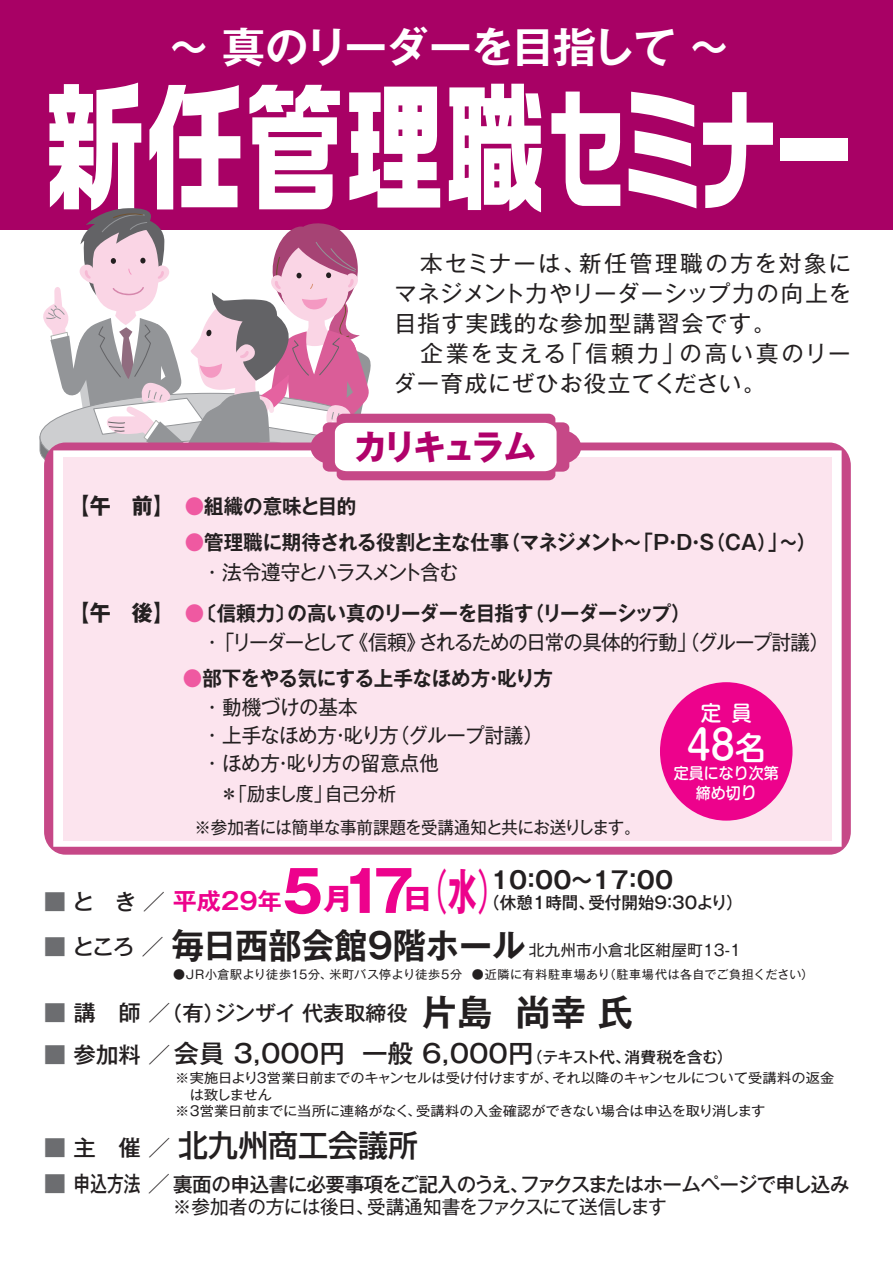
<style>
.page{position:relative;width:893px;height:1263px;background:#fff}
.page>*{position:absolute;margin:0;border:0;box-sizing:border-box;transform-origin:0 0}
.t1{font:700 138.3px "Ro G San Srf Std";letter-spacing:.015em;color:#fff;scale:.71 1}
.t2{font:700 41.7px "Gothic MB101 Pr 5 De";letter-spacing:-.06em;color:#fff;scale:1.04 1}
.t3{font:500 39.9px "Shin M Go";color:#fff;scale:.96 1}
.t4{font:700 35.1px "Gothic MB101 Pr 5 De";color:#231f20;scale:.94 1}
.t5{font:700 34.5px "Gothic MB101 Pr 5";letter-spacing:-.105em;color:#b0016a;scale:.96 1}
.t6{font:500 30.45px "Shin Go";color:#231f20}
.t7{font:500 25.05px "Gothic MB101 Pr 5";color:#231f20}
.t8{font:700 23.7px "Gothic MB101 Pr 5 De";letter-spacing:-.24em;color:#231f20}
.t9{font:700 23.7px "Gothic MB101 Pr 5 De";letter-spacing:-.06em;color:#ed028c}
.t10{font:22.5px/30px "Gothic MB101 Pr 5";letter-spacing:.07em;color:#231f20}
.t11{font:500 21.15px "Shin M Go";color:#fff;scale:.96 1}
.t12{font:500 20.7px "Gothic MB101 Pr 5";color:#231f20}
.t13{font:700 20.4px "Gothic MB101 Pr 5 De";letter-spacing:-.025em;color:#231f20;scale:.96 1}
.t14{font:20.4px/28.2px "Gothic MB101 Pr 5";letter-spacing:-.01em;color:#231f20;scale:.96 1}
.t15{font:20.4px "Gothic MB101 Pr 5";letter-spacing:-.06em;color:#231f20;scale:.96 1}
.t16{font:700 20.4px "Gothic MB101 Pr 5 De";color:#231f20;scale:.96 1}
.t17{font:20.4px "Gothic MB101 Pr 5";letter-spacing:-.065em;color:#231f20;scale:.96 1}
.t18{font:500 19.95px "Gothic MB101 Pr 5";letter-spacing:-.04em;color:#231f20}
.t19{font:18.9px "Gothic MB101 Pr 5";letter-spacing:-.03em;color:#231f20}
.t20{font:18.75px "Gothic MB101 Pr 5";letter-spacing:-.04em;color:#231f20;scale:.96 1}
.t21{font:17.25px "Gothic MB101 Pr 5";letter-spacing:-.03em;color:#231f20;scale:.96 1}
.t22{font:500 16.8px "Gothic MB101 Pr 5";color:#231f20}
.t23{font:500 15.6px/20.2px "Shin M Go";color:#fff;text-align:center;scale:.96 1}
.t24{font:15.45px "Gothic MB101 Pr 5";color:#231f20}
.t25{font:13.5px "Gothic MB101 Pr 5";letter-spacing:-.01em;color:#231f20;scale:1.06 1}
.t26{font:12px "Gothic MB101 Pr 5";letter-spacing:.04em;color:#231f20}
.s1{font-size:132.45px}
.s2{font-family:"Gothic MB101 Pr 5";font-size:21.9px}
.s3{font-family:"Gothic MB101 Pr 5";font-weight:500;color:#ef59a1}
.s4{font-size:31.95px}
.s5{font-size:16.95px}
.s6{font-family:"Gothic MB101 Pr 5";font-size:56.85px;color:#ed028c}
.s7{font-family:"Gothic MB101 Pr 5";font-size:29.55px;color:#ed028c}
.s8{font-family:"Gothic MB101 Pr 5";font-weight:400;font-size:48.45px;color:#ed028c}
.s9{font-family:"Gothic MB101 Pr 5";font-size:48.45px;color:#ed028c}
.s10{font-family:"Gothic MB101 Pr 5";font-weight:500;font-size:21.9px;color:#6c6d70}
.s11{font-family:"Gothic MB101 Pr 5";font-weight:500;font-size:21.9px;color:#231f20}
.s12{font-family:"Gothic MB101 Pr 5";font-weight:500;font-size:21.9px}
.s13{font-size:21.9px;color:#6c6d70}
.s14{font-size:21.9px}
.s15{font-family:"Gothic MB101 Pr 5 De";font-weight:700;font-size:35.7px}
.s16{font-size:15.6px}
.s17{font-family:"Gothic MB101 Pr 5";font-size:21.9px;color:#6c6d70}
</style>
<div class="page">
<div style="left:0;top:0;width:893px;height:229px;background:#a80165"></div>
<div style="left:44px;top:442px;width:807px;height:413px;background:#c64887;border-radius:22px"></div>
<svg style="left:53px;top:450px;width:789px;height:397px;background:#fcf4f8"></svg>
<div style="left:63px;top:457px;width:768px;height:383px;background:#fce4ee"></div>
<svg style="left:39px;top:208px;width:542px;height:287px"></svg>
<div style="left:660px;top:682px;width:132px;height:139px;background:#ed028c;border-radius:50%"></div>
<h2 class="t2" style="left:167px;top:13px;width:544px">～ 真のリーダーを目指して ～</h2>
<h1 class="t1" style="left:46px;top:52px;width:1142px">新任管理職<span class="s1">セミナー</span></h1>
<h3 class="t10" style="left:393px;top:246px;width:460px">　本セミナーは、新任管理職の方を対象にマネジメント力やリーダーシップ力の向上を目指す実践的な参加型講習会です。<br>　企業を支える「信頼力」の高い真のリーダー育成にぜひお役立てください。</h3>
<h3 class="t5" style="left:354px;top:418px;width:192px">カリキュラム</h3>
<h3 class="t16" style="left:68px;top:489px;width:301px"><span class="s2">【午　前】　</span><span class="s3">●</span>組織の意味と目的</h3>
<h3 class="t13" style="left:185px;top:525px;width:659px"><span class="s3">●</span>管理職に期待される役割と主な仕事（マネジメント～「P・D・S（CA）」～）</h3>
<h3 class="t17" style="left:203px;top:555px;width:268px">・ 法令遵守とハラスメント含む</h3>
<h3 class="t13" style="left:68px;top:596px;width:650px"><span class="s2">【午　後】</span> <span class="s3">●</span>〔信頼力〕の高い真のリーダーを目指す（リーダーシップ）</h3>
<h3 class="t15" style="left:203px;top:626px;width:654px">・ 「リーダーとして《信頼》されるための日常の具体的行動」（グループ討議）</h3>
<h3 class="t13" style="left:183px;top:662px;width:387px"><span class="s3">●</span>部下をやる気にする上手なほめ方・叱り方</h3>
<h3 class="t14" style="left:203px;top:691px;width:356px">・ 動機づけの基本<br>・ 上手なほめ方・叱り方（グループ討議）・ ほめ方・叱り方の留意点他</h3>
<h3 class="t20" style="left:220px;top:778px;width:185px">＊「励まし度」自己分析</h3>
<p class="t21" style="left:194px;top:813px;width:466px">※参加者には簡単な事前課題を受講通知と共にお送りします。</p>
<h3 class="t11" style="left:701px;top:697px;width:54px">定員</h3>
<h3 class="t3" style="left:687px;top:716px;width:84px">48<span class="s4">名</span></h3>
<p class="t23" style="left:674px;top:761px;width:111px">定員になり次第締め切<span class="s5">り</span></p>
<h3 class="t8" style="left:282px;top:860px;width:396px"><span class="s6">5</span><span class="s7">月</span><span class="s6">１7</span><span class="s7">日</span><span class="s8">（</span><span class="s9">水</span><span class="s8">）</span>１０：００～１７：００</h3>
<h3 class="t9" style="left:44px;top:881px;width:239px"><span class="s10">■</span> <span class="s11">と　き ／</span> 平成２9年</h3>
<p class="t22" style="left:483px;top:888px;width:261px">（休憩１時間、受付開始9：30より）</p>
<h3 class="t4" style="left:44px;top:916px;width:514px"><span class="s10">■</span> <span class="s12">ところ ／</span> 毎日西部会館９階ホール</h3>
<p class="t24" style="left:529px;top:937px;width:214px">北九州市小倉北区紺屋町13-1</p>
<h3 class="t12" style="left:44px;top:996px;width:591px"><span class="s13">■</span> <span class="s14">講　師 ／</span>（有）ジンザイ 代表取締役 <span class="s15">片島 尚幸 氏</span></h3>
<p class="t26" style="left:173px;top:965px;width:641px">●JR小倉駅より徒歩15分、米町バス停より徒歩5分 ●近隣に有料駐車場あり（駐車場代は各自でご負担ください）</p>
<h3 class="t7" style="left:44px;top:1033px;width:690px"><span class="s13">■</span> <span class="s14">参加料 ／</span>会員 3,000円 一般 6,000円<span class="s16">（テキスト代、消費税を含む）</span></h3>
<p class="t25" style="left:175px;top:1067px;width:623px">※実施日より3営業日前までのキャンセルは受け付けますが、それ以降のキャンセルについて受講料の返金</p>
<p class="t25" style="left:190px;top:1083px;width:79px">は致しません</p>
<p class="t25" style="left:175px;top:1100px;width:558px">※3営業日前までに当所に連絡がなく、受講料の入金確認ができない場合は申込を取り消します</p>
<h3 class="t6" style="left:44px;top:1126px;width:376px"><span class="s17">■</span> <span class="s2">主　催 ／</span> 北九州商工会議所</h3>
<h3 class="t18" style="left:44px;top:1167px;width:807px"><span class="s13">■</span> <span class="s14">申込方法 ／</span>裏面の申込書に必要事項をご記入のうえ、ファクスまたはホームページで申し込み</h3>
<h3 class="t19" style="left:173px;top:1191px;width:495px">※参加者の方には後日、受講通知書をファクスにて送信します</h3>
</div>
